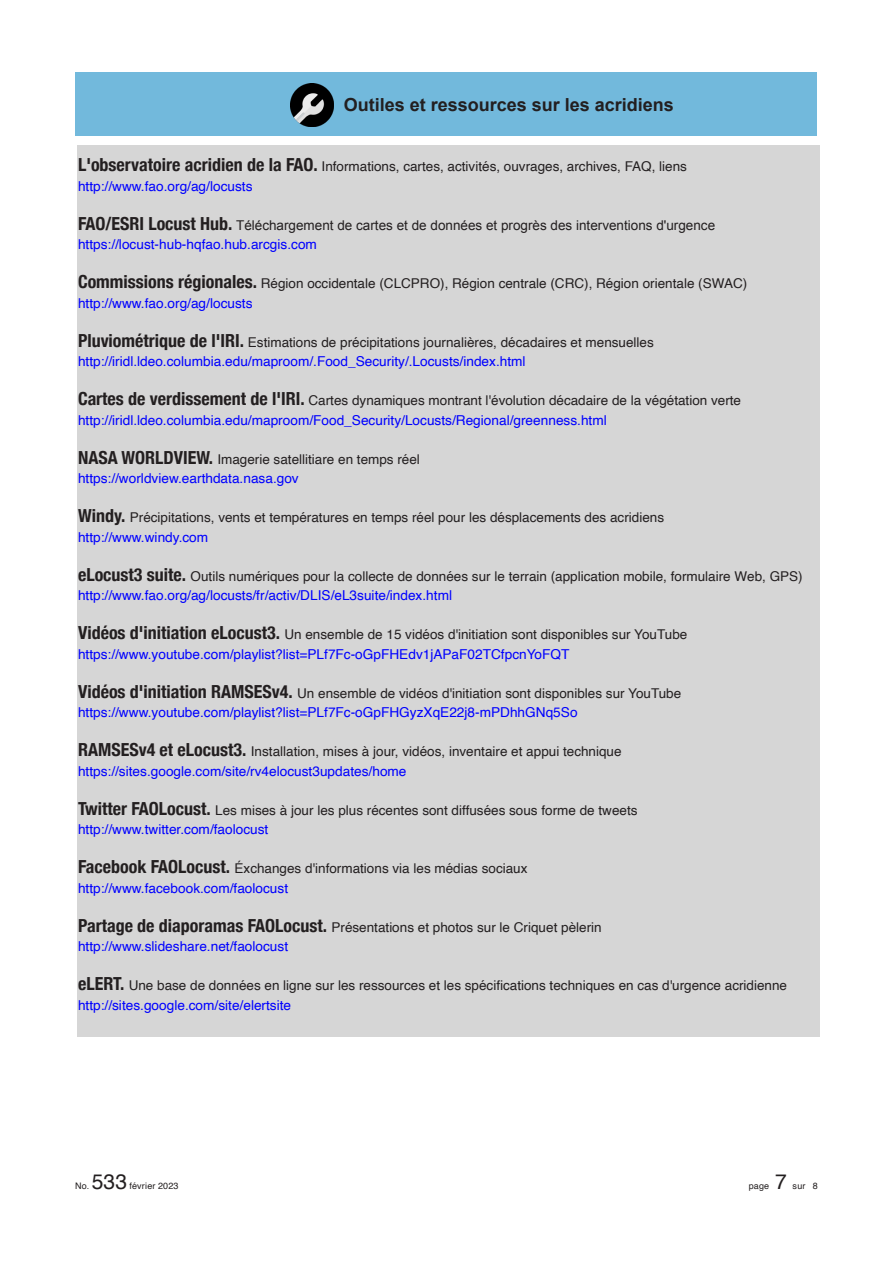
<style>
.page{position:relative;width:893px;height:1263px;background:#fff}
.page>*{position:absolute;margin:0;border:0;box-sizing:border-box;transform-origin:0 0}
.t1{font:21px "Helvetica";color:#231f20}
.titles{font:700 18px "Arial";color:#231f20}
.body{font:13.65px "Helvetica";color:#00f}
.body-2{font:13.5px "Helvetica";color:#231f20}
.body-3{font:13.5px "Arial";color:#231f20}
.t2{font:9px "Helvetica";letter-spacing:.02em;color:#231f20}
.s1{font-family:"Helvetica Neue";font-weight:700;font-stretch:condensed;font-size:18px}
</style>
<div class="page">
<div style="left:76px;top:145px;width:743px;height:891px;background:#d6d6d6"></div>
<div style="left:75px;top:72px;width:742px;height:63px;background:#72b9dc"></div>
<img style="left:290px;top:84px;width:43px;height:43px">
<p class="titles" style="left:344px;top:93px;width:332px">Outiles et ressources sur les acridiens</p>
<p class="body-2" style="left:78px;top:156px;width:610px"><span class="s1">L'observatoire acridien de la FAO.</span> Informations, cartes, activités, ouvrages, archives, FAQ, liens</p>
<p class="body" style="left:78px;top:175px;width:176px">http://www.fao.org/ag/locusts</p>
<p class="body-3" style="left:78px;top:216px;width:639px"><span class="s1">FAO/ESRI Locust Hub.</span> Téléchargement de cartes et de données et progrès des interventions d'urgence</p>
<p class="body" style="left:78px;top:234px;width:240px">https://locust-hub-hqfao.hub.arcgis.com</p>
<p class="body-2" style="left:78px;top:273px;width:671px"><span class="s1">Commissions régionales.</span> Région occidentale (CLCPRO), Région centrale (CRC), Région orientale (SWAC)</p>
<p class="body" style="left:78px;top:292px;width:176px">http://www.fao.org/ag/locusts</p>
<p class="body-2" style="left:78px;top:331px;width:577px"><span class="s1">Pluviométrique de l'IRI.</span> Estimations de précipitations journalières, décadaires et mensuelles</p>
<p class="body" style="left:78px;top:351px;width:449px">http://iridl.ldeo.columbia.edu/maproom/.Food_Security/.Locusts/index.html</p>
<p class="body-2" style="left:78px;top:390px;width:665px"><span class="s1">Cartes de verdissement de l'IRI.</span> Cartes dynamiques montrant l'évolution décadaire de la végétation verte</p>
<p class="body" style="left:78px;top:409px;width:530px">http://iridl.ldeo.columbia.edu/maproom/Food_Security/Locusts/Regional/greenness.html</p>
<p class="body-2" style="left:78px;top:448px;width:343px"><span class="s1">NASA WORLDVIEW.</span> Imagerie satellitiare en temps réel</p>
<p class="body" style="left:78px;top:468px;width:222px">https://worldview.earthdata.nasa.gov</p>
<p class="body-2" style="left:78px;top:507px;width:588px"><span class="s1">Windy.</span> Précipitations, vents et températures en temps réel pour les désplacements des acridiens</p>
<p class="body" style="left:78px;top:526px;width:132px">http://www.windy.com</p>
<p class="body-2" style="left:78px;top:565px;width:726px"><span class="s1">eLocust3 suite.</span> Outils numériques pour la collecte de données sur le terrain (application mobile, formulaire Web, GPS)</p>
<p class="body" style="left:78px;top:585px;width:376px">http://www.fao.org/ag/locusts/fr/activ/DLIS/eL3suite/index.html</p>
<p class="body-2" style="left:78px;top:624px;width:611px"><span class="s1">Vidéos d'initiation eLocust3.</span> Un ensemble de 15 vidéos d'initiation sont disponibles sur YouTube</p>
<p class="body" style="left:78px;top:643px;width:493px">https://www.youtube.com/playlist?list=PLf7Fc-oGpFHEdv1jAPaF02TCfpcnYoFQT</p>
<p class="body-2" style="left:78px;top:682px;width:605px"><span class="s1">Vidéos d'initiation RAMSESv4.</span> Un ensemble de vidéos d'initiation sont disponibles sur YouTube</p>
<p class="body" style="left:78px;top:702px;width:501px">https://www.youtube.com/playlist?list=PLf7Fc-oGpFHGyzXqE22j8-mPDhhGNq5So</p>
<p class="body-2" style="left:78px;top:741px;width:545px"><span class="s1">RAMSESv4 et eLocust3.</span> Installation, mises à jour, vidéos, inventaire et appui technique</p>
<p class="body" style="left:78px;top:760px;width:330px">https://sites.google.com/site/rv4elocust3updates/home</p>
<p class="body-2" style="left:78px;top:799px;width:561px"><span class="s1">Twitter FAOLocust.</span> Les mises à jour les plus récentes sont diffusées sous forme de tweets</p>
<p class="body" style="left:78px;top:819px;width:192px">http://www.twitter.com/faolocust</p>
<p class="body-2" style="left:78px;top:858px;width:451px"><span class="s1">Facebook FAOLocust.</span> Éxchanges d'informations via les médias sociaux</p>
<p class="body" style="left:78px;top:877px;width:212px">http://www.facebook.com/faolocust</p>
<p class="body-2" style="left:78px;top:916px;width:525px"><span class="s1">Partage de diaporamas FAOLocust.</span> Présentations et photos sur le Criquet pèlerin</p>
<p class="body" style="left:78px;top:936px;width:212px">http://www.slideshare.net/faolocust</p>
<p class="body-2" style="left:78px;top:975px;width:711px"><span class="s1">eLERT.</span> Une base de données en ligne sur les ressources et les spécifications techniques en cas d'urgence acridienne</p>
<p class="body" style="left:78px;top:994px;width:215px">http://sites.google.com/site/elertsite</p>
<p class="t2" style="left:75px;top:1179px;width:16px">No.</p>
<p class="t1" style="left:92px;top:1165px;width:37px">533</p>
<p class="t2" style="left:130px;top:1179px;width:51px">février 2023</p>
<p class="t2" style="left:749px;top:1179px;width:22px">page</p>
<p class="t1" style="left:775px;top:1165px;width:13px">7</p>
<p class="t2" style="left:793px;top:1179px;width:27px">sur 8</p>
</div>
